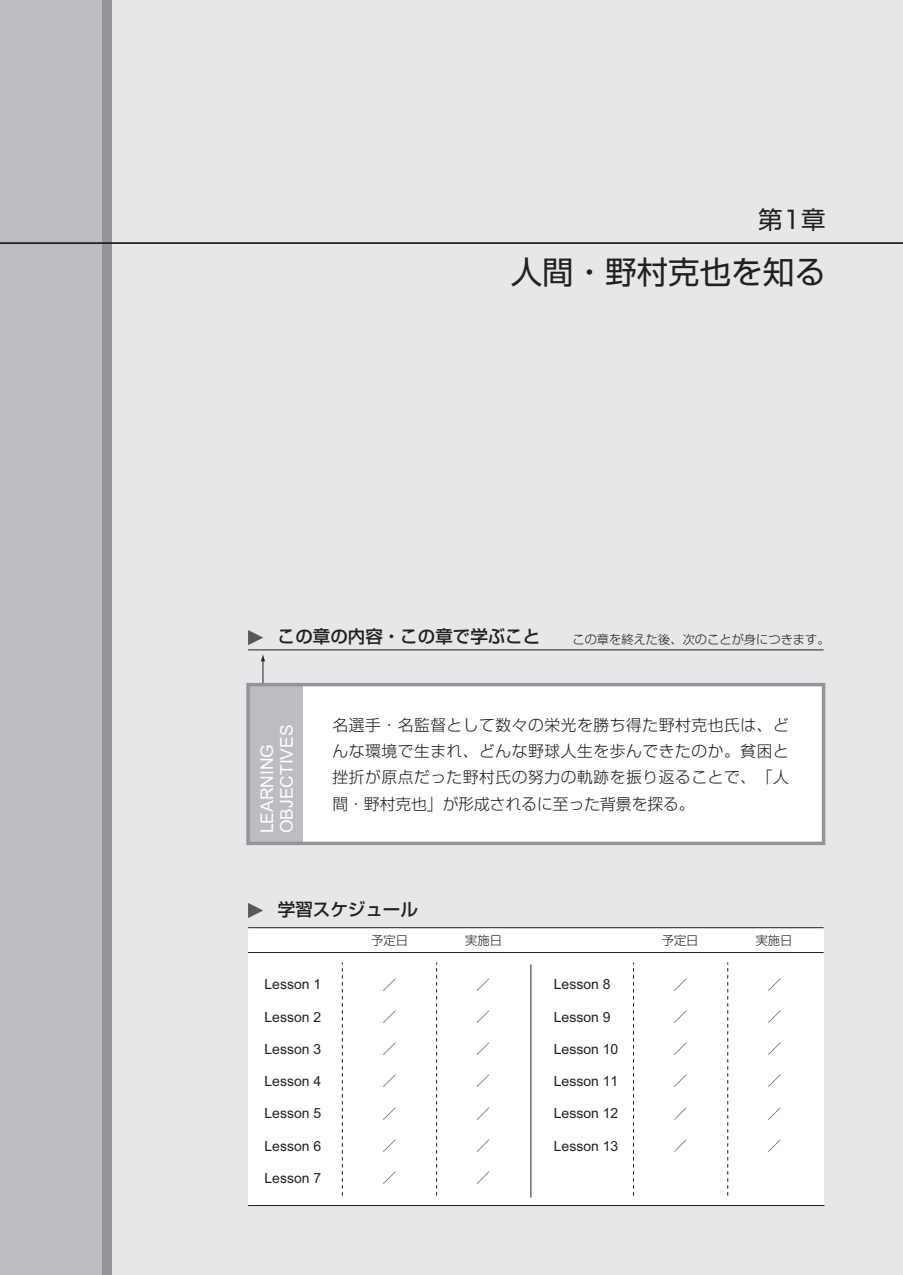
<style>
.page{position:relative;width:903px;height:1275px;background:#e6e7e9}
.page>*{position:absolute;margin:0;border:0;box-sizing:border-box;transform-origin:0 0}
.t1{font:31.5px "Shin Go Pro Regular 90 pv RKSJ H";color:#231f20}
.t2{font:24.5px "Shin Go Pro Regular 90 pv RKSJ H";color:#231f20}
.t3{font:17.5px "Shin Go Pro Medium 90 pv RKSJ H";color:#231f20}
.t4{font:17.5px/19.8px "Arial";color:#fff}
.t5{font:15.75px/26.2px "Shin Go Pro Light 90 pv RKSJ H";letter-spacing:.035em;color:#231f20;text-align:justify}
.t6{font:14px "Arial";color:#231f20}
.t7{font:14px "Shin Go Pro Light 90 pv RKSJ H";color:#231f20}
.t8{font:12.25px "Shin Go Pro Light 90 pv RKSJ H";color:#231f20}
</style>
<div class="page">
<div style="left:0;top:0;width:112px;height:1275px;background:#bcbdc0"></div>
<div style="left:102px;top:0;width:10px;height:1275px;background:#939598"></div>
<hr style="left:0;top:242px;width:903px;height:2px;background:#231f20">
<svg style="left:261px;top:654px;width:4px;height:29px"></svg>
<div style="left:248px;top:685px;width:575px;height:158px;background:#fff"></div>
<div style="left:248px;top:685px;width:55px;height:158px;background:#bcbdc0"></div>
<div style="left:246px;top:683px;width:579px;height:162px;border:4px solid #939598"></div>
<div style="left:248px;top:928px;width:575px;height:277px;background:#fff"></div>
<svg style="left:436px;top:962px;width:1px;height:234px"></svg>
<hr style="left:248px;top:649px;width:575px;height:1px;background:#231f20">
<hr style="left:248px;top:952px;width:575px;height:1px;background:#231f20">
<hr style="left:248px;top:927px;width:575px;height:1px;background:#231f20">
<hr style="left:248px;top:1205px;width:576px;height:1px;background:#231f20">
<svg style="left:248px;top:630px;width:15px;height:15px"></svg>
<svg style="left:248px;top:903px;width:15px;height:15px"></svg>
<hr style="left:530px;top:964px;width:1px;height:233px;background:#231f20">
<svg style="left:342px;top:962px;width:1px;height:234px"></svg>
<svg style="left:727px;top:962px;width:1px;height:234px"></svg>
<svg style="left:633px;top:962px;width:1px;height:234px"></svg>
<h2 class="t2" style="left:758px;top:200px;width:69px">第1章</h2>
<h1 class="t1" style="left:511px;top:246px;width:316px">人間・野村克也を知る</h1>
<p class="t3" style="left:278px;top:622px;width:264px">この章の内容・この章で学ぶこと</p>
<p class="t8" style="left:572px;top:629px;width:259px">この章を終えた後、次のことが身につきます。</p>
<p class="t4" style="left:257px;top:833px;width:110px;rotate:-90deg">LEARNING<br>OBJECTIVES</p>
<p class="t5" style="left:332px;top:710px;width:458px">名選手・名監督として数々の栄光を勝ち得た野村克也氏は、どんな環境で生まれ、どんな野球人生を歩んできたのか。貧困と挫折が原点だった野村氏の努力の軌跡を振り返ることで、「人間・野村克也」が形成されるに至った背景を探る。</p>
<p class="t3" style="left:278px;top:895px;width:141px">学習スケジュール</p>
<p class="t6" style="left:264px;top:975px;width:58px">Lesson 1</p>
<p class="t6" style="left:264px;top:1007px;width:58px">Lesson 2</p>
<p class="t6" style="left:264px;top:1040px;width:58px">Lesson 3</p>
<p class="t6" style="left:264px;top:1072px;width:58px">Lesson 4</p>
<p class="t6" style="left:264px;top:1104px;width:58px">Lesson 5</p>
<p class="t6" style="left:264px;top:1136px;width:58px">Lesson 6</p>
<p class="t6" style="left:264px;top:1169px;width:58px">Lesson 7</p>
<p class="t8" style="left:371px;top:930px;width:38px">予定日</p>
<p class="t8" style="left:465px;top:930px;width:38px">実施日</p>
<p class="t8" style="left:662px;top:930px;width:38px">予定日</p>
<p class="t8" style="left:756px;top:930px;width:38px">実施日</p>
<p class="t7" style="left:382px;top:973px;width:15px">／</p>
<p class="t7" style="left:382px;top:1005px;width:15px">／</p>
<p class="t7" style="left:382px;top:1037px;width:15px">／</p>
<p class="t7" style="left:382px;top:1069px;width:15px">／</p>
<p class="t7" style="left:382px;top:1102px;width:15px">／</p>
<p class="t7" style="left:382px;top:1134px;width:15px">／</p>
<p class="t7" style="left:382px;top:1166px;width:15px">／</p>
<p class="t7" style="left:767px;top:973px;width:15px">／</p>
<p class="t7" style="left:767px;top:1005px;width:15px">／</p>
<p class="t7" style="left:767px;top:1037px;width:15px">／</p>
<p class="t7" style="left:767px;top:1069px;width:15px">／</p>
<p class="t7" style="left:767px;top:1102px;width:15px">／</p>
<p class="t7" style="left:767px;top:1134px;width:15px">／</p>
<p class="t7" style="left:476px;top:973px;width:15px">／</p>
<p class="t7" style="left:476px;top:1005px;width:15px">／</p>
<p class="t7" style="left:476px;top:1037px;width:15px">／</p>
<p class="t7" style="left:476px;top:1069px;width:15px">／</p>
<p class="t7" style="left:476px;top:1102px;width:15px">／</p>
<p class="t7" style="left:476px;top:1134px;width:15px">／</p>
<p class="t7" style="left:476px;top:1166px;width:15px">／</p>
<p class="t7" style="left:673px;top:973px;width:15px">／</p>
<p class="t7" style="left:673px;top:1005px;width:15px">／</p>
<p class="t7" style="left:673px;top:1037px;width:15px">／</p>
<p class="t7" style="left:673px;top:1069px;width:15px">／</p>
<p class="t7" style="left:673px;top:1102px;width:15px">／</p>
<p class="t7" style="left:673px;top:1134px;width:15px">／</p>
<p class="t6" style="left:554px;top:975px;width:58px">Lesson 8</p>
<p class="t6" style="left:554px;top:1007px;width:58px">Lesson 9</p>
<p class="t6" style="left:554px;top:1040px;width:66px">Lesson 10</p>
<p class="t6" style="left:554px;top:1072px;width:66px">Lesson 11</p>
<p class="t6" style="left:554px;top:1104px;width:66px">Lesson 12</p>
<p class="t6" style="left:554px;top:1136px;width:66px">Lesson 13</p>
</div>
